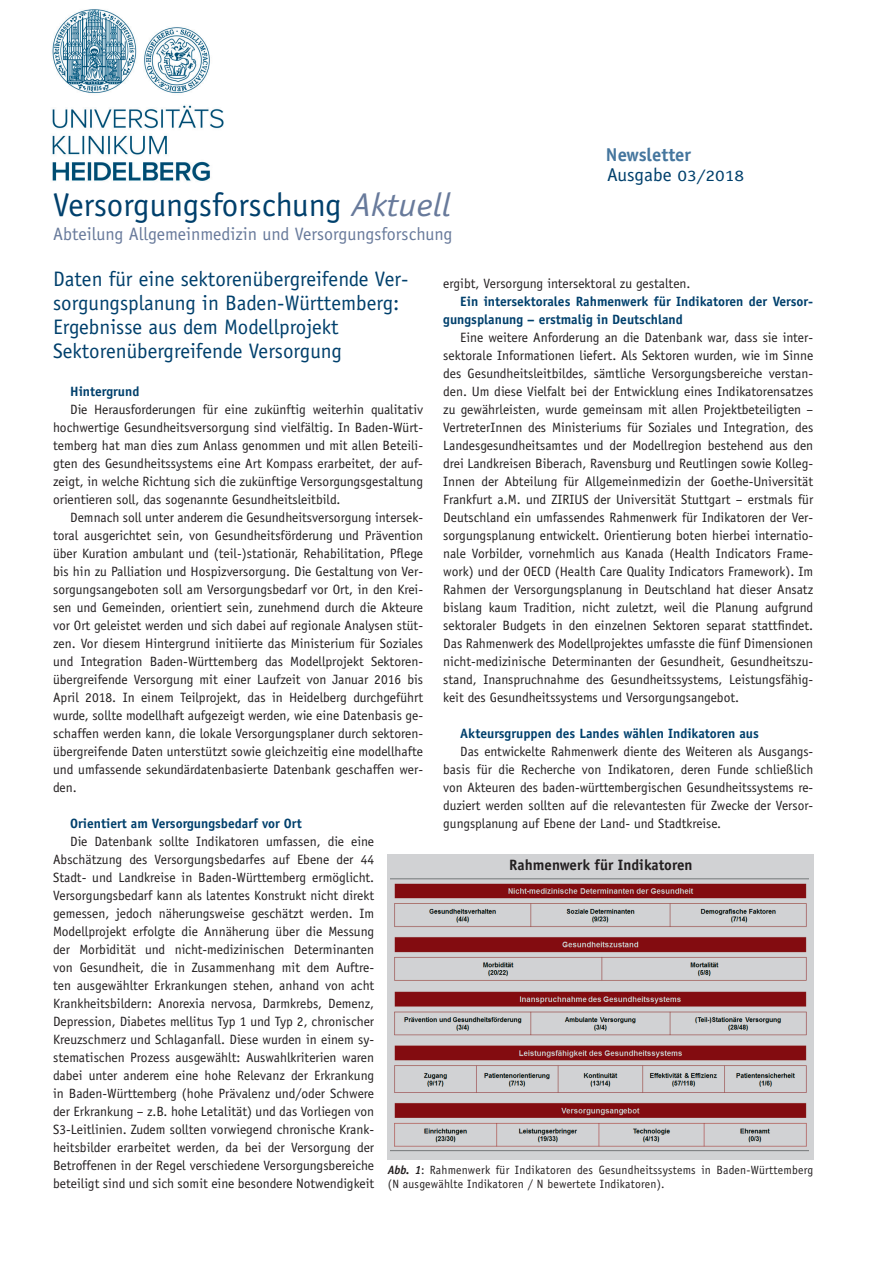
<style>
.page{position:relative;width:893px;height:1263px;background:#fff}
.page>*{position:absolute;margin:0;border:0;box-sizing:border-box;transform-origin:0 0}
.t1{font:33px "Officina Sans";color:#00406c}
.t2{font:21px/24px "Officina Sans";color:#00406c}
.t3{font:18.6px "Officina Sans";color:#00406c;scale:1.04 1}
.t4{font:700 18.6px "Officina Sans";color:#45769e}
.t5{font:18px "Officina Sans";color:#687a9b}
.t6{font:700 15px "Officina Sans";color:#231f20}
.t7{font:13.5px/18px "Officina Sans";color:#231f20;text-align:justify}
.t8{font:700 13.5px/18px "Officina Sans";color:#00406c}
.t9{font:12px/14.4px "Officina Sans";letter-spacing:.02em;color:#231f20}
.s1{font-style:italic;color:#687a9b}
.s2{font-size:15.75px}
.s3{font-weight:700;font-style:italic}
</style>
<div class="page">
<div style="left:387px;top:854px;width:426px;height:305px;background:#d1d2d4"></div>
<img style="left:390px;top:878px;width:419px;height:274px">
<img style="left:52px;top:9px;width:172px;height:172px">
<h3 class="t4" style="left:606px;top:143px;width:87px">Newsletter</h3>
<h1 class="t1" style="left:53px;top:186px;width:399px">Versorgungsforschung <span class="s1">Aktuell</span></h1>
<h3 class="t5" style="left:53px;top:223px;width:401px">Abteilung Allgemeinmedizin und Versorgungsforschung</h3>
<h3 class="t3" style="left:607px;top:164px;width:133px">Ausgabe <span class="s2">03/2018</span></h3>
<h2 class="t2" style="left:53px;top:267px;width:357px">Daten für eine sektorenübergreifende Ver&shy;sorgungsplanung in Baden-Württemberg:<br>Ergebnisse aus dem Modellprojekt Sektorenübergreifende Versorgung</h2>
<p class="t8" style="left:70px;top:382px;width:71px">Hintergrund</p>
<p class="t7" style="left:53px;top:400px;width:371px;text-indent:17px">Die Herausforderungen für eine zukünftig weiterhin qualitativ hochwertige Gesundheitsversorgung sind vielfältig. In Baden-Würt&shy;temberg hat man dies zum Anlass genommen und mit allen Beteili&shy;gten des Gesundheitssystems eine Art Kompass erarbeitet, der auf&shy;zeigt, in welche Richtung sich die zukünftige Versorgungsgestaltung orientieren soll, das sogenannte Gesundheitsleitbild.</p>
<p class="t7" style="left:53px;top:508px;width:371px;text-indent:17px">Demnach soll unter anderem die Gesundheitsversorgung intersek&shy;toral ausgerichtet sein, von Gesundheitsförderung und Prävention über Kuration ambulant und (teil-)stationär, Rehabilitation, Pflege bis hin zu Palliation und Hospizversorgung. Die Gestaltung von Ver&shy;sorgungsangeboten soll am Versorgungsbedarf vor Ort, in den Krei&shy;sen und Gemeinden, orientiert sein, zunehmend durch die Akteure vor Ort geleistet werden und sich dabei auf regionale Analysen stüt&shy;zen. Vor diesem Hintergrund initiierte das Ministerium für Soziales und Integration Baden-Württemberg das Modellprojekt Sektoren&shy;übergreifende Versorgung mit einer Laufzeit von Januar 2016 bis April 2018. In einem Teilprojekt, das in Heidelberg durchgeführt wurde, sollte modellhaft aufgezeigt werden, wie eine Datenbasis ge&shy;schaffen werden kann, die lokale Versorgungsplaner durch sektoren&shy;übergreifende Daten unterstützt sowie gleichzeitig eine modellhafte und umfassende sekundärdatenbasierte Datenbank geschaffen wer&shy;den.</p>
<p class="t8" style="left:70px;top:814px;width:233px">Orientiert am Versorgungsbedarf vor Ort</p>
<p class="t7" style="left:53px;top:832px;width:323px;text-indent:17px">Die Datenbank sollte Indikatoren umfassen, die eine Abschätzung des Versorgungsbedarfes auf Ebene der 44<br>Stadt- und Landkreise in Baden-Württemberg ermöglicht.<br>Versorgungsbedarf kann als latentes Konstrukt nicht direkt gemessen, jedoch näherungsweise geschätzt werden. Im Modellprojekt erfolgte die Annäherung über die Messung der Morbidität und nicht-medizinischen Determinanten von Gesundheit, die in Zusammenhang mit dem Auftre&shy;ten ausgewählter Erkrankungen stehen, anhand von acht Krankheitsbildern: Anorexia nervosa, Darmkrebs, Demenz, Depression, Diabetes mellitus Typ 1 und Typ 2, chronischer Kreuzschmerz und Schlaganfall. Diese wurden in einem sy&shy;stematischen Prozess ausgewählt: Auswahlkriterien waren dabei unter anderem eine hohe Relevanz der Erkrankung in Baden-Württemberg (hohe Prävalenz und/oder Schwere der Erkrankung – z.B. hohe Letalität) und das Vorliegen von S3-Leitlinien. Zudem sollten vorwiegend chronische Krank&shy;heitsbilder erarbeitet werden, da bei der Versorgung der Betroffenen in der Regel verschiedene Versorgungsbereiche beteiligt sind und sich somit eine besondere Notwendigkeit</p>
<p class="t7" style="left:443px;top:274px;width:249px">ergibt, Versorgung intersektoral zu gestalten.</p>
<p class="t8" style="left:443px;top:292px;width:371px;text-indent:17px">Ein intersektorales Rahmenwerk für Indikatoren der Versor&shy;gungsplanung – erstmalig in Deutschland</p>
<p class="t7" style="left:443px;top:328px;width:371px;text-indent:17px">Eine weitere Anforderung an die Datenbank war, dass sie inter&shy;sektorale Informationen liefert. Als Sektoren wurden, wie im Sinne des Gesundheitsleitbildes, sämtliche Versorgungsbereiche verstan&shy;den. Um diese Vielfalt bei der Entwicklung eines Indikatorensatzes zu gewährleisten, wurde gemeinsam mit allen Projektbeteiligten – VertreterInnen des Ministeriums für Soziales und Integration, des Landesgesundheitsamtes und der Modellregion bestehend aus den drei Landkreisen Biberach, Ravensburg und Reutlingen sowie Kolleg-Innen der Abteilung für Allgemeinmedizin der Goethe-Universität Frankfurt a.M. und ZIRIUS der Universität Stuttgart – erstmals für Deutschland ein umfassendes Rahmenwerk für Indikatoren der Ver&shy;sorgungsplanung entwickelt. Orientierung boten hierbei internatio&shy;nale Vorbilder, vornehmlich aus Kanada (Health Indicators Frame&shy;work) und der OECD (Health Care Quality Indicators Framework). Im Rahmen der Versorgungsplanung in Deutschland hat dieser Ansatz bislang kaum Tradition, nicht zuletzt, weil die Planung aufgrund sektoraler Budgets in den einzelnen Sektoren separat stattfindet.<br>Das Rahmenwerk des Modellprojektes umfasste die fünf Dimensionen nicht-medizinische Determinanten der Gesundheit, Gesundheitszu&shy;stand, Inanspruchnahme des Gesundheitssystems, Leistungsfähig&shy;keit des Gesundheitssystems und Versorgungsangebot.</p>
<p class="t8" style="left:460px;top:724px;width:300px">Akteursgruppen des Landes wählen Indikatoren aus</p>
<p class="t7" style="left:443px;top:742px;width:371px;text-indent:17px">Das entwickelte Rahmenwerk diente des Weiteren als Ausgangs&shy;basis für die Recherche von Indikatoren, deren Funde schließlich von Akteuren des baden-württembergischen Gesundheitssystems re&shy;duziert werden sollten auf die relevantesten für Zwecke der Versor&shy;gungsplanung auf Ebene der Land- und Stadtkreise.</p>
<p class="t6" style="left:509px;top:855px;width:185px">Rahmenwerk für Indikatoren</p>
<p class="t9" style="left:388px;top:1162px;width:427px"><span class="s3">Abb. 1</span>: Rahmenwerk für Indikatoren des Gesundheitssystems in Baden-Württemberg (N ausgewählte Indikatoren / N bewertete Indikatoren).</p>
</div>
